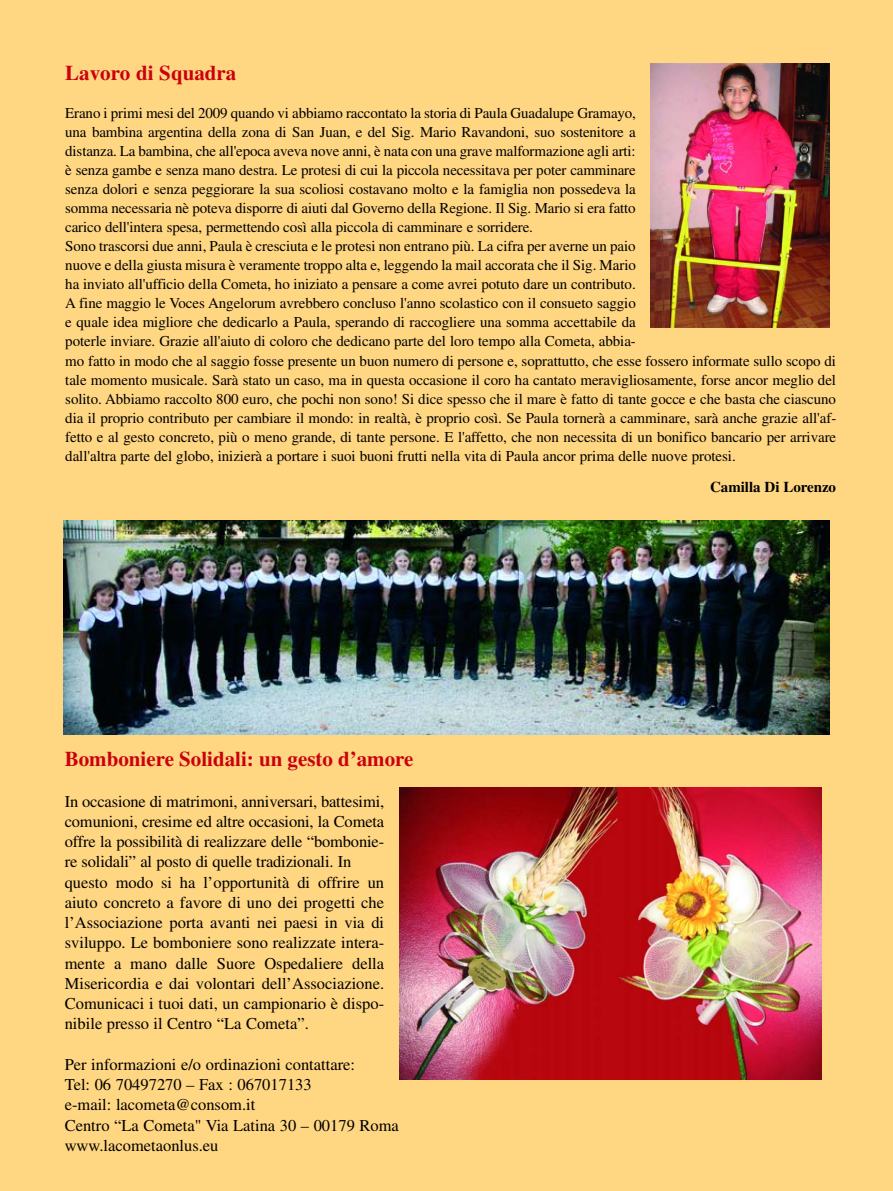
<style>
.page{position:relative;width:893px;height:1191px;background:#ffd682}
.page>*{position:absolute;margin:0;border:0;box-sizing:border-box;transform-origin:0 0}
.t1{font:700 21px "Times";color:#cc000c}
.t2{font:16.5px/20.2px "Times";color:#000}
.t3{font:15px/19px "Times";letter-spacing:-.005em;color:#000}
.t4{font:700 15px "Times";letter-spacing:-.005em;color:#000}
</style>
<div class="page">
<img style="left:399px;top:788px;width:422px;height:291px">
<img style="left:651px;top:64px;width:178px;height:263px">
<img style="left:64px;top:521px;width:765px;height:213px">
<h1 class="t1" style="left:65px;top:60px;width:173px">Lavoro di Squadra</h1>
<p class="t3" style="left:65px;top:105px;width:773px">Erano i primi mesi del 2009 quando vi abbiamo raccontato la storia di Paula Guadalupe Gramayo,<br>una bambina argentina della zona di San Juan, e del Sig. Mario Ravandoni, suo sostenitore a<br>distanza. La bambina, che all'epoca aveva nove anni, è nata con una grave malformazione agli arti:<br>è senza gambe e senza mano destra. Le protesi di cui la piccola necessitava per poter camminare<br>senza dolori e senza peggiorare la sua scoliosi costavano molto e la famiglia non possedeva la<br>somma necessaria nè poteva disporre di aiuti dal Governo della Regione. Il Sig. Mario si era fatto<br>carico dell'intera spesa, permettendo così alla piccola di camminare e sorridere.<br>Sono trascorsi due anni, Paula è cresciuta e le protesi non entrano più. La cifra per averne un paio<br>nuove e della giusta misura è veramente troppo alta e, leggendo la mail accorata che il Sig. Mario<br>ha inviato all'ufficio della Cometa, ho iniziato a pensare a come avrei potuto dare un contributo.<br>A fine maggio le Voces Angelorum avrebbero concluso l'anno scolastico con il consueto saggio<br>e quale idea migliore che dedicarlo a Paula, sperando di raccogliere una somma accettabile da<br>poterle inviare. Grazie all'aiuto di coloro che dedicano parte del loro tempo alla Cometa, abbia-<br>mo fatto in modo che al saggio fosse presente un buon numero di persone e, soprattutto, che esse fossero informate sullo scopo di tale momento musicale. Sarà stato un caso, ma in questa occasione il coro ha cantato meravigliosamente, forse ancor meglio del solito. Abbiamo raccolto 800 euro, che pochi non sono! Si dice spesso che il mare è fatto di tante gocce e che basta che ciascuno dia il proprio contributo per cambiare il mondo: in realtà, è proprio così. Se Paula tornerà a camminare, sarà anche grazie all'af&shy;fetto e al gesto concreto, più o meno grande, di tante persone. E l'affetto, che non necessita di un bonifico bancario per arrivare dall'altra parte del globo, inizierà a portare i suoi buoni frutti nella vita di Paula ancor prima delle nuove protesi.</p>
<p class="t4" style="left:710px;top:478px;width:127px">Camilla Di Lorenzo</p>
<h1 class="t1" style="left:65px;top:747px;width:350px">Bomboniere Solidali: un gesto d’amore</h1>
<p class="t2" style="left:65px;top:792px;width:321px">In occasione di matrimoni, anniversari, battesimi, comunioni, cresime ed altre occasioni, la Cometa offre la possibilità di realizzare delle “bombonie&shy;re solidali” al posto di quelle tradizionali. In questo modo si ha l’opportunità di offrire un aiuto concreto a favore di uno dei progetti che l’Associazione porta avanti nei paesi in via di sviluppo. Le bomboniere sono realizzate intera&shy;mente a mano dalle Suore Ospedaliere della Misericordia e dai volontari dell’Associazione.<br>Comunicaci i tuoi dati, un campionario è dispo&shy;nibile presso il Centro “La Cometa”.</p>
<p class="t2" style="left:65px;top:1056px;width:336px">Per informazioni e/o ordinazioni contattare:<br>Tel: 06 70497270 – Fax : 067017133<br>e-mail: lacometa@consom.it<br>Centro “La Cometa" Via Latina 30 – 00179 Roma www.lacometaonlus.eu</p>
</div>
